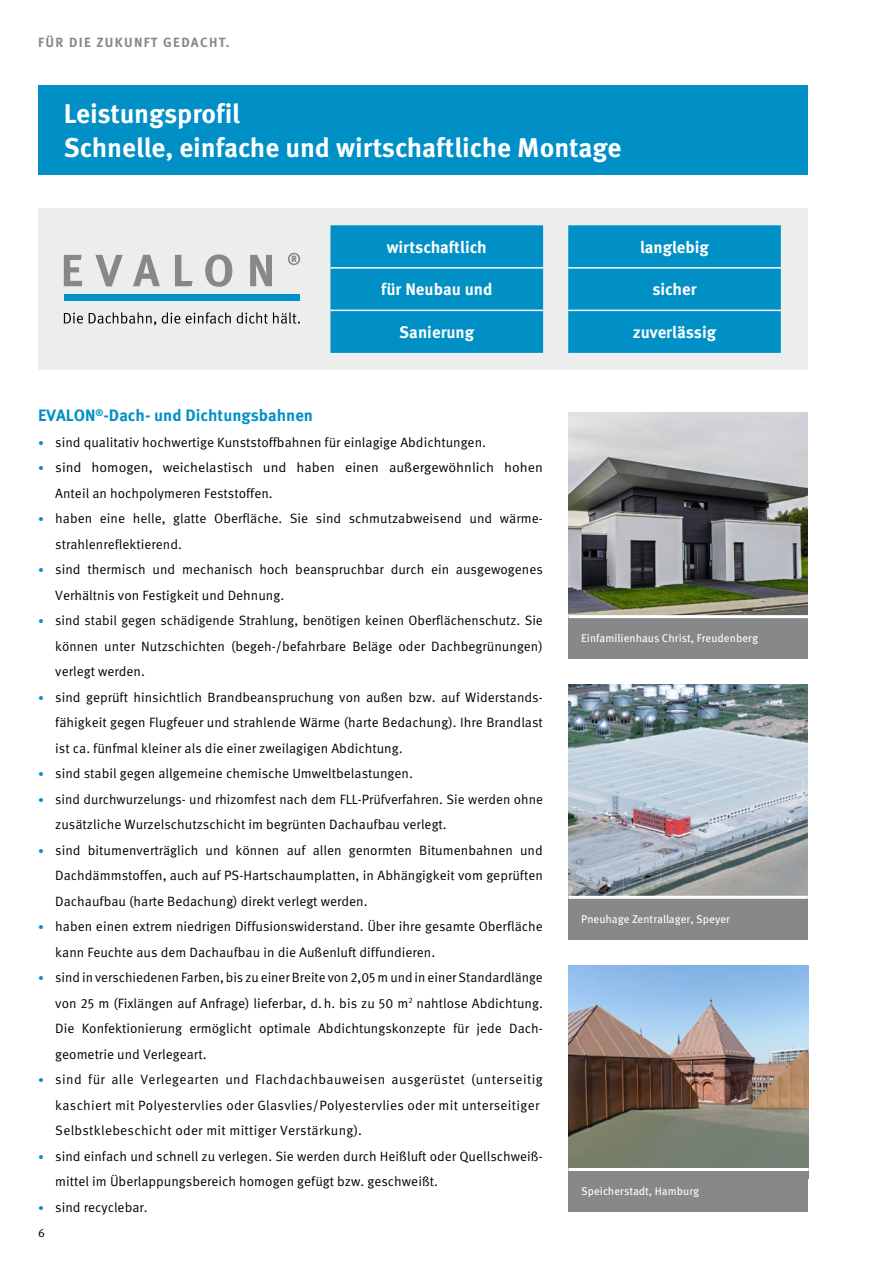
<style>
.page{position:relative;width:893px;height:1263px;background:#fff}
.page>*{position:absolute;margin:0;border:0;box-sizing:border-box;transform-origin:0 0}
.t1{font:700 27px/34px "Meta Pro";color:#fff}
.t2{font:700 16.8px "Meta Pro";color:#fff}
.t3{font:700 16.5px "Meta Pro";color:#0090c6}
.t4{font:13.5px/25.5px "Meta Pro";color:#000}
.t5{font:13.5px/25.5px "Meta Pro";letter-spacing:.02em;color:#000}
.t6{font:13.5px/25.5px "Meta Pro";color:#000;scale:1.04 1}
.t7{font:700 13.35px "Meta Pro";letter-spacing:.1em;color:#86888a}
.t8{font:12px "Meta Pro";color:#000}
.t9{font:11.25px "Meta Pro";color:#fff}
.s1{font-size:11.25px;color:#0090c6}
</style>
<div class="page">
<div style="left:38px;top:85px;width:770px;height:89px;background:#0090c6"></div>
<div style="left:38px;top:208px;width:770px;height:162px;background:#eceded"></div>
<div style="left:64px;top:294px;width:235px;height:6px;background:#0090c6"></div>
<svg style="left:64px;top:312px;width:236px;height:14px"></svg>
<svg style="left:64px;top:253px;width:236px;height:34px"></svg>
<div style="left:568px;top:225px;width:213px;height:128px;background:#0090c6"></div>
<hr style="left:568px;top:267px;width:213px;height:2px;background:#fff">
<hr style="left:568px;top:310px;width:213px;height:1px;background:#fff">
<div style="left:330px;top:225px;width:213px;height:128px;background:#0090c6"></div>
<hr style="left:330px;top:267px;width:213px;height:2px;background:#fff">
<hr style="left:330px;top:310px;width:213px;height:1px;background:#fff">
<img style="left:568px;top:412px;width:240px;height:203px">
<div style="left:568px;top:617px;width:240px;height:42px;background:#86888a"></div>
<hr style="left:568px;top:615px;width:240px;height:3px;background:#fff">
<img style="left:568px;top:685px;width:240px;height:211px">
<div style="left:568px;top:897px;width:240px;height:43px;background:#86888a"></div>
<hr style="left:568px;top:896px;width:240px;height:3px;background:#fff">
<img style="left:568px;top:965px;width:240px;height:203px">
<div style="left:568px;top:1169px;width:240px;height:43px;background:#86888a"></div>
<hr style="left:568px;top:1168px;width:241px;height:3px;background:#fff">
<p class="t7" style="left:38px;top:34px;width:193px">FÜR DIE ZUKUNFT GEDACHT.</p>
<h1 class="t1" style="left:64px;top:98px;width:559px">Leistungsprofil<br>Schnelle, einfache und wirtschaftliche Montage</h1>
<p class="t2" style="left:387px;top:236px;width:101px">wirtschaftlich</p>
<p class="t2" style="left:381px;top:279px;width:113px">für Neubau und</p>
<p class="t2" style="left:399px;top:321px;width:76px">Sanierung</p>
<p class="t2" style="left:640px;top:236px;width:71px">langlebig</p>
<p class="t2" style="left:652px;top:279px;width:46px">sicher</p>
<p class="t2" style="left:633px;top:321px;width:85px">zuverlässig</p>
<p class="t3" style="left:38px;top:405px;width:276px">EVALON<sup>®</sup>-Dach- und Dichtungsbahnen</p>
<p class="t4" style="left:38px;top:429px;width:449px"><span class="s1">•</span> sind qualitativ hochwertige Kunststoffbahnen für einlagige Abdichtungen.</p>
<p class="t6" style="left:55px;top:455px;width:470px;text-indent:-17px"><span class="s1">•</span> sind homogen, weichelastisch und haben einen außergewöhnlich hohen<br>Anteil an hochpolymeren Feststoffen.</p>
<p class="t4" style="left:55px;top:506px;width:489px;text-indent:-17px"><span class="s1">•</span> haben eine helle, glatte Oberfläche. Sie sind schmutzabweisend und wärme&shy;strahlenreflektierend.</p>
<p class="t4" style="left:55px;top:557px;width:489px;text-indent:-17px"><span class="s1">•</span> sind thermisch und mechanisch hoch beanspruchbar durch ein ausgewogenes<br>Verhältnis von Festigkeit und Dehnung.</p>
<p class="t4" style="left:55px;top:608px;width:489px;text-align:justify;text-indent:-17px"><span class="s1">•</span> sind stabil gegen schädigende Strahlung, benötigen keinen Oberflächenschutz. Sie können unter Nutzschichten (begeh-/befahrbare Beläge oder Dachbegrünungen) verlegt werden.</p>
<p class="t4" style="left:55px;top:685px;width:489px;text-align:justify;text-indent:-17px"><span class="s1">•</span> sind geprüft hinsichtlich Brandbeanspruchung von außen bzw. auf Widerstands&shy;fähigkeit gegen Flugfeuer und strahlende Wärme (harte Bedachung). Ihre Brandlast ist ca. fünfmal kleiner als die einer zweilagigen Abdichtung.</p>
<p class="t4" style="left:38px;top:761px;width:376px"><span class="s1">•</span> sind stabil gegen allgemeine chemische Umweltbelastungen.</p>
<p class="t4" style="left:55px;top:787px;width:489px;text-indent:-17px"><span class="s1">•</span> sind durchwurzelungs- und rhizomfest nach dem FLL-Prüfverfahren. Sie werden ohne zusätzliche Wurzelschutzschicht im begrünten Dachaufbau verlegt.</p>
<p class="t4" style="left:55px;top:838px;width:489px;text-align:justify;text-indent:-17px"><span class="s1">•</span> sind bitumenverträglich und können auf allen genormten Bitumenbahnen und Dachdämmstoffen, auch auf PS-Hartschaumplatten, in Abhängigkeit vom geprüften Dachaufbau (harte Bedachung) direkt verlegt werden.</p>
<p class="t4" style="left:55px;top:914px;width:489px;text-indent:-17px"><span class="s1">•</span> haben einen extrem niedrigen Diffusionswiderstand. Über ihre gesamte Oberfläche kann Feuchte aus dem Dachaufbau in die Außenluft diffundieren.</p>
<p class="t4" style="left:55px;top:965px;width:489px;text-align:justify;text-indent:-17px"><span class="s1">•</span> sind in verschiedenen Farben, bis zu einer Breite von 2,05 m und in einer Standardlänge von 25 m (Fixlängen auf Anfrage) lieferbar, d.h. bis zu 50 m<sup>2</sup> nahtlose Abdichtung.<br>Die Konfektionierung ermöglicht optimale Abdichtungskonzepte für jede Dach&shy;geometrie und Verlegeart.</p>
<p class="t5" style="left:55px;top:1067px;width:489px;text-indent:-17px"><span class="s1">•</span> sind für alle Verlegearten und Flachdachbauweisen ausgerüstet (unterseitig kaschiert mit Polyestervlies oder Glasvlies/Polyestervlies oder mit unterseitiger<br>Selbstklebeschicht oder mit mittiger Verstärkung).</p>
<p class="t4" style="left:55px;top:1144px;width:489px;text-indent:-17px"><span class="s1">•</span> sind einfach und schnell zu verlegen. Sie werden durch Heißluft oder Quellschweiß&shy;mittel im Überlappungsbereich homogen gefügt bzw. geschweißt.</p>
<p class="t4" style="left:38px;top:1195px;width:111px"><span class="s1">•</span> sind recyclebar.</p>
<p class="t8" style="left:38px;top:1225px;width:8px">6</p>
<p class="t9" style="left:581px;top:631px;width:179px">Einfamilienhaus Christ, Freudenberg</p>
<p class="t9" style="left:581px;top:912px;width:150px">Pneuhage Zentrallager, Speyer</p>
<p class="t9" style="left:581px;top:1184px;width:120px">Speicherstadt, Hamburg</p>
</div>
